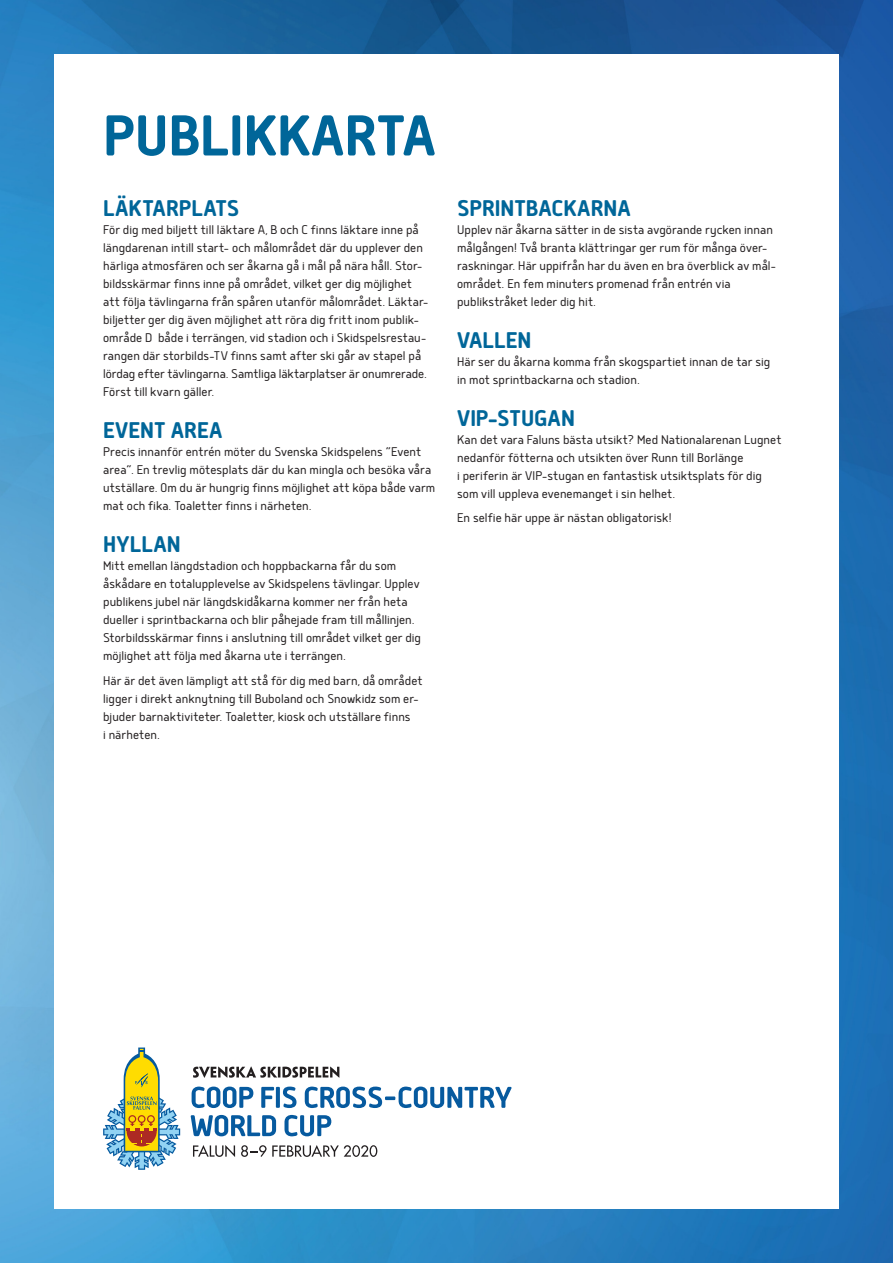
<style>
.page{position:relative;width:893px;height:1263px;background:#fff}
.page>*{position:absolute;margin:0;border:0;box-sizing:border-box;transform-origin:0 0}
.t1{font:700 68.4px "Delm";color:#069}
.t2{font:700 27px "Delm";letter-spacing:.005em;color:#069}
.t3{font:300 15px/18px "Delm";letter-spacing:.005em;color:#231f20}
</style>
<div class="page">
<img style="left:0;top:0;width:893px;height:1263px">
<div style="left:54px;top:54px;width:785px;height:1155px;background:#fff"></div>
<svg style="left:192px;top:1086px;width:61px;height:22px"></svg>
<svg style="left:261px;top:1087px;width:13px;height:21px"></svg>
<svg style="left:276px;top:1087px;width:4px;height:21px"></svg>
<svg style="left:283px;top:1086px;width:13px;height:22px"></svg>
<svg style="left:305px;top:1086px;width:77px;height:22px"></svg>
<svg style="left:385px;top:1096px;width:10px;height:4px"></svg>
<svg style="left:399px;top:1086px;width:113px;height:22px"></svg>
<svg style="left:191px;top:1115px;width:85px;height:21px"></svg>
<svg style="left:284px;top:1115px;width:47px;height:21px"></svg>
<svg style="left:103px;top:1047px;width:77px;height:123px"></svg>
<svg style="left:193px;top:1066px;width:146px;height:12px"></svg>
<svg style="left:193px;top:1145px;width:42px;height:12px"></svg>
<svg style="left:241px;top:1145px;width:136px;height:12px"></svg>
<p class="t1" style="left:103px;top:95px;width:334px">PUBLIKKARTA</p>
<p class="t2" style="left:103px;top:192px;width:138px">LÄKTARPLATS</p>
<p class="t3" style="left:103px;top:220px;width:327px">För dig med biljett till läktare A, B och C finns läktare inne på längdarenan intill start- och målområdet där du upplever den härliga atmosfären och ser åkarna gå i mål på nära håll. Stor&shy;bildsskärmar finns inne på området, vilket ger dig möjlighet att följa tävlingarna från spåren utanför målområdet. Läktar&shy;biljetter ger dig även möjlighet att röra dig fritt inom publik&shy;område D både i terrängen, vid stadion och i Skidspelsrestau&shy;rangen där storbilds-TV finns samt after ski går av stapel på lördag efter tävlingarna. Samtliga läktarplatser är onumrerade.<br>Först till kvarn gäller.</p>
<p class="t2" style="left:103px;top:414px;width:121px">EVENT AREA</p>
<p class="t3" style="left:103px;top:442px;width:334px">Precis innanför entrén möter du Svenska Skidspelens ”Event area”. En trevlig mötesplats där du kan mingla och besöka våra utställare. Om du är hungrig finns möjlighet att köpa både varm mat och fika. Toaletter finns i närheten.</p>
<p class="t2" style="left:103px;top:528px;width:79px">HYLLAN</p>
<p class="t3" style="left:103px;top:556px;width:319px">Mitt emellan längdstadion och hoppbackarna får du som åskådare en totalupplevelse av Skidspelens tävlingar. Upplev publikens jubel när längdskidåkarna kommer ner från heta dueller i sprintbackarna och blir påhejade fram till mållinjen.<br>Storbildsskärmar finns i anslutning till området vilket ger dig möjlighet att följa med åkarna ute i terrängen.</p>
<p class="t3" style="left:103px;top:671px;width:321px">Här är det även lämpligt att stå för dig med barn, då området ligger i direkt anknytning till Buboland och Snowkidz som er&shy;bjuder barnaktiviteter. Toaletter, kiosk och utställare finns<br>i närheten.</p>
<p class="t2" style="left:457px;top:192px;width:175px">SPRINTBACKARNA</p>
<p class="t3" style="left:457px;top:220px;width:321px">Upplev när åkarna sätter in de sista avgörande rycken innan målgången! Två branta klättringar ger rum för många över&shy;raskningar. Här uppifrån har du även en bra överblick av mål&shy;området. En fem minuters promenad från entrén via publikstråket leder dig hit.</p>
<p class="t2" style="left:457px;top:324px;width:76px">VALLEN</p>
<p class="t3" style="left:457px;top:352px;width:315px">Här ser du åkarna komma från skogspartiet innan de tar sig in mot sprintbackarna och stadion.</p>
<p class="t2" style="left:457px;top:402px;width:119px">VIP-STUGAN</p>
<p class="t3" style="left:457px;top:430px;width:326px">Kan det vara Faluns bästa utsikt? Med Nationalarenan Lugnet nedanför fötterna och utsikten över Runn till Borlänge<br>i periferin är VIP-stugan en fantastisk utsiktsplats för dig som vill uppleva evenemanget i sin helhet.</p>
<p class="t3" style="left:457px;top:508px;width:216px">En selfie här uppe är nästan obligatorisk!</p>
</div>
